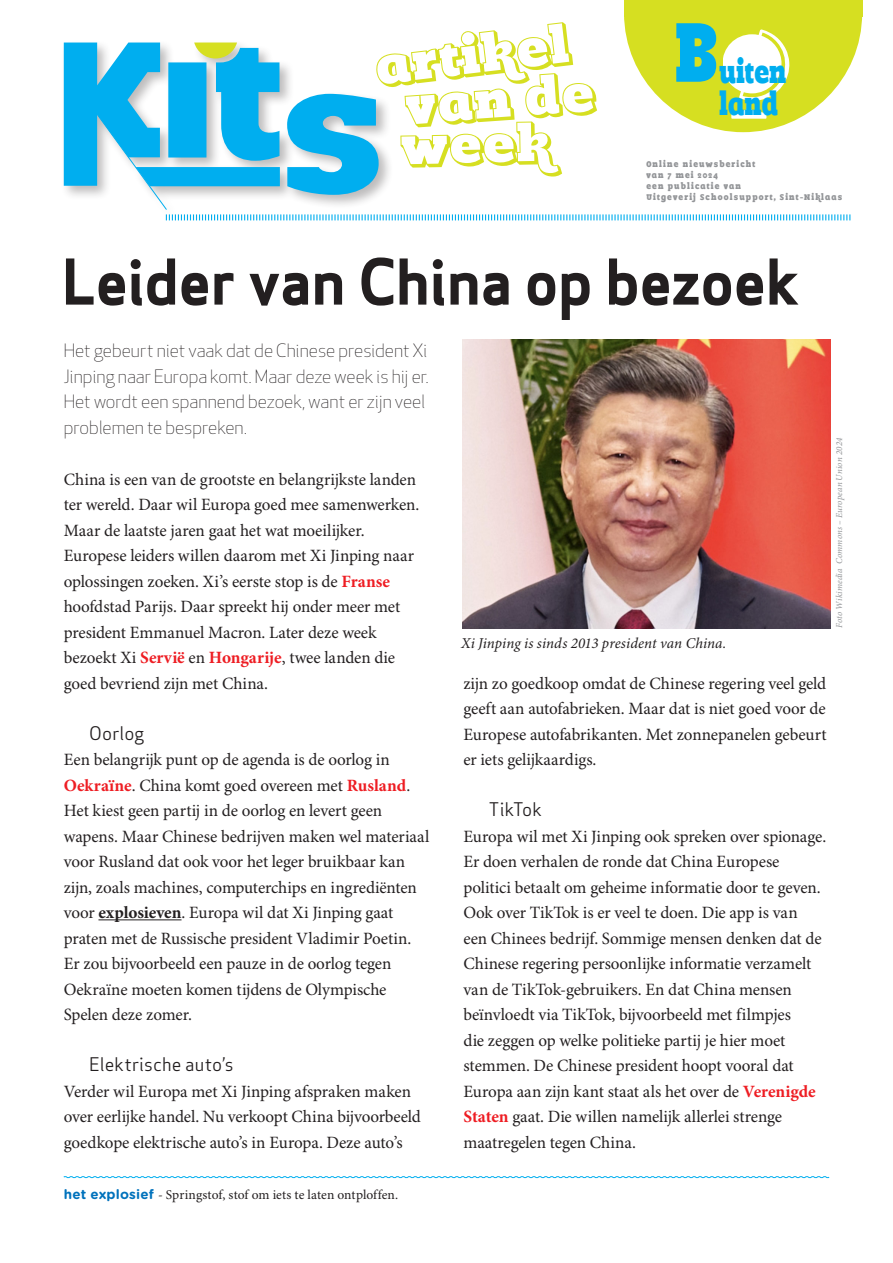
<style>
.page{position:relative;width:893px;height:1263px;background:#fff}
.page>*{position:absolute;margin:0;border:0;box-sizing:border-box;transform-origin:0 0}
.Normaal{font:91.35px "Romeral";color:#00aeef;scale:.75 1}
.grote_titel{font:61.5px "Apex Sans Bold T";letter-spacing:-.01em;color:#231f20}
.Normaal-2{font:32.25px "Romeral";color:#00aeef;scale:.75 1}
.inleiding{font:300 18px/25.5px "Apex New";letter-spacing:-.005em;color:#231f20}
.tussentitel{font:18px "Apex Sans";letter-spacing:.005em;color:#231f20}
.body{font:17.25px/25.5px "Minion Pro";letter-spacing:-.01em;color:#231f20}
.onderschrift{font:italic 15px "Minion Pro";color:#231f20}
.body-2{font:13.5px "Minion Pro";letter-spacing:.005em;color:#231f20}
.Normaal-3{font:9px "Romeral";letter-spacing:.15em;color:#939598;scale:.85 1}
.Normaal-4{font:italic 9px "Minion Pro";letter-spacing:.02em;color:#939598}
.s1{font-weight:700;color:#ee1d23}
.s2{font-weight:700}
.s3{font-family:"Gotham Rounded";font-weight:700;color:#0072bc}
</style>
<div class="page">
<hr style="left:98px;top:919px;width:84px;height:1px;background:#231f20">
<img style="left:462px;top:339px;width:369px;height:289px">
<svg style="left:63px;top:1176px;width:767px;height:2px"></svg>
<svg style="left:64px;top:16px;width:798px;height:205px"></svg>
<div style="left:624px;top:0;width:238px;height:16px;background:#d6df21"></div>
<p class="Normaal" style="left:675px;top:-2px;width:59px">B</p>
<p class="Normaal-2" style="left:719px;top:53px;width:91px">uiten</p>
<p class="Normaal-2" style="left:719px;top:86px;width:80px">land</p>
<p class="Normaal-3" style="left:646px;top:159px;width:130px">Online nieuwsbericht</p>
<p class="Normaal-3" style="left:646px;top:170px;width:86px">van 7 mei 2024</p>
<p class="Normaal-3" style="left:646px;top:181px;width:113px">een publicatie van</p>
<p class="Normaal-3" style="left:646px;top:192px;width:232px">Uitgeverij Schoolsupport, Sint-Niklaas</p>
<p class="grote_titel" style="left:62px;top:242px;width:739px">Leider van China op bezoek</p>
<p class="inleiding" style="left:64px;top:338px;width:367px">Het gebeurt niet vaak dat de Chinese president Xi Jinping naar Europa komt. Maar deze week is hij er.<br>Het wordt een spannend bezoek, want er zijn veel problemen te bespreken.</p>
<p class="body" style="left:64px;top:467px;width:357px">China is een van de grootste en belangrijkste landen ter wereld. Daar wil Europa goed mee samenwerken.<br>Maar de laatste jaren gaat het wat moeilijker.<br>Europese leiders willen daarom met Xi Jinping naar oplossingen zoeken. Xi’s eerste stop is de <span class="s1">Franse </span>hoofdstad Parijs. Daar spreekt hij onder meer met president Emmanuel Macron. Later deze week bezoekt Xi <span class="s1">Servië</span> en <span class="s1">Hongarije</span>, twee landen die goed bevriend zijn met China.</p>
<p class="tussentitel" style="left:89px;top:718px;width:57px">Oorlog</p>
<p class="body" style="left:64px;top:747px;width:367px">Een belangrijk punt op de agenda is de oorlog in <span class="s1">Oekraïne</span>. China komt goed overeen met <span class="s1">Rusland</span>.<br>Het kiest geen partij in de oorlog en levert geen wapens. Maar Chinese bedrijven maken wel materiaal voor Rusland dat ook voor het leger bruikbaar kan zijn, zoals machines, computerchips en ingrediënten voor <span class="s2">explosieven</span>. Europa wil dat Xi Jinping gaat praten met de Russische president Vladimir Poetin.<br>Er zou bijvoorbeeld een pauze in de oorlog tegen Oekraïne moeten komen tijdens de Olympische Spelen deze zomer.</p>
<p class="tussentitel" style="left:89px;top:1050px;width:146px">Elektrische auto’s</p>
<p class="body" style="left:64px;top:1079px;width:359px">Verder wil Europa met Xi Jinping afspraken maken over eerlijke handel. Nu verkoopt China bijvoorbeeld goedkope elektrische auto’s in Europa. Deze auto’s</p>
<p class="onderschrift" style="left:461px;top:634px;width:267px">Xi Jinping is sinds 2013 president van China.</p>
<p class="Normaal-4" style="left:834px;top:628px;width:192px;rotate:-90deg">Foto Wikimedia Commons – European Union 2024</p>
<p class="body" style="left:463px;top:671px;width:365px;text-align:justify">zijn zo goedkoop omdat de Chinese regering veel geld geeft aan autofabrieken. Maar dat is niet goed voor de Europese autofabrikanten. Met zonnepanelen gebeurt er iets gelijkaardigs.</p>
<p class="tussentitel" style="left:489px;top:795px;width:54px">TikTok</p>
<p class="body" style="left:463px;top:824px;width:364px">Europa wil met Xi Jinping ook spreken over spionage.<br>Er doen verhalen de ronde dat China Europese politici betaalt om geheime informatie door te geven.<br>Ook over TikTok is er veel te doen. Die app is van<br>een Chinees bedrijf. Sommige mensen denken dat de Chinese regering persoonlijke informatie verzamelt van de TikTok-gebruikers. En dat China mensen beïnvloedt via TikTok, bijvoorbeeld met filmpjes<br>die zeggen op welke politieke partij je hier moet stemmen. De Chinese president hoopt vooral dat Europa aan zijn kant staat als het over de <span class="s1">Verenigde Staten</span> gaat. Die willen namelijk allerlei strenge maatregelen tegen China.</p>
<p class="body-2" style="left:64px;top:1186px;width:336px"><span class="s3">het explosief</span> - Springstof, stof om iets te laten ontploffen.</p>
</div>
